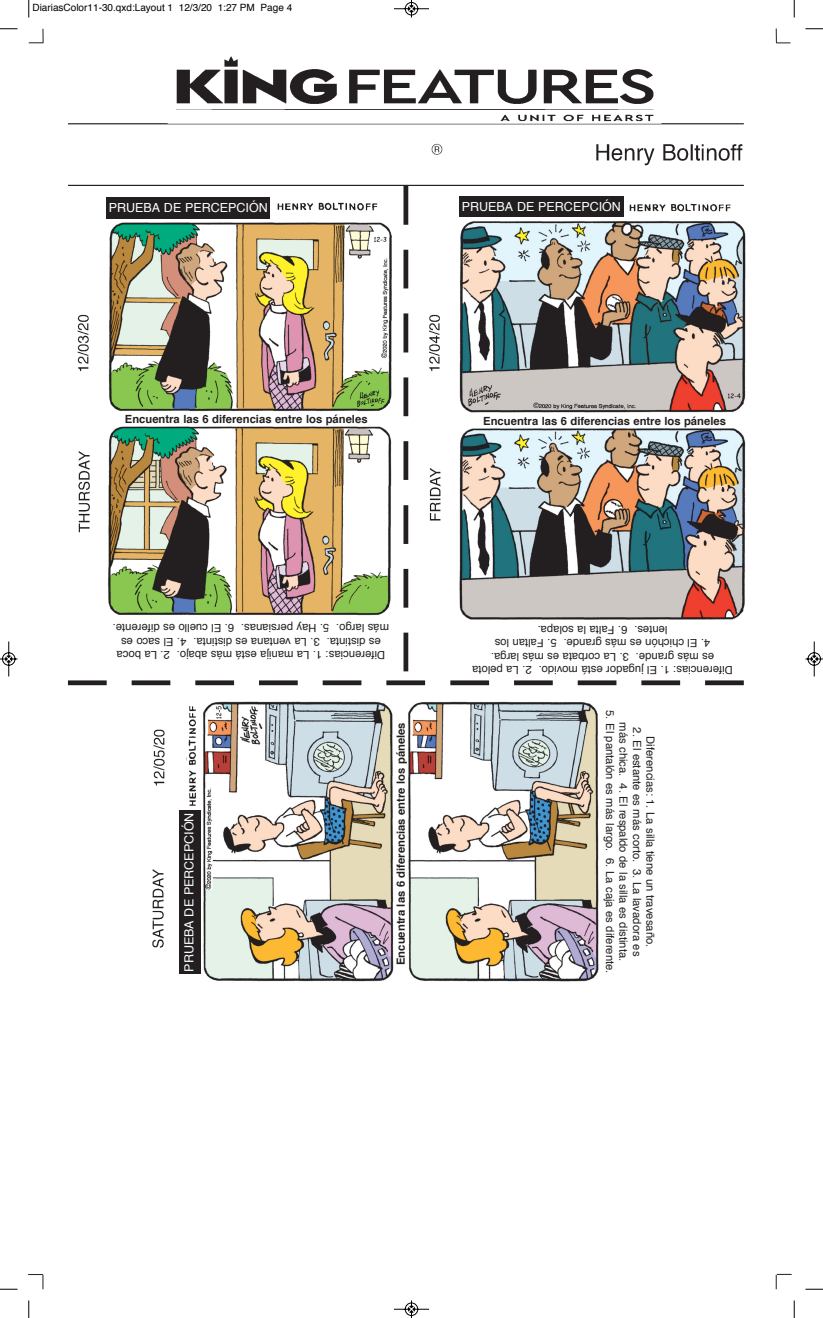
<style>
.page{position:relative;width:823px;height:1318px;background:#fff}
.page>*{position:absolute;margin:0;border:0;box-sizing:border-box;transform-origin:0 0}
.t1{font:12.5px "Helvetica";color:#fff}
.t2{font:11.25px/13.5px "Helvetica";color:#231f20}
.t3{font:700 11.25px "Helvetica";color:#231f20}
.t4{font:10px "Helvetica";color:#000}
</style>
<div class="page">
<img style="left:42px;top:28px;width:735px;height:946px">
<img style="left:202px;top:701px;width:397px;height:281px">
<img style="left:108px;top:221px;width:284px;height:395px">
<img style="left:460px;top:221px;width:285px;height:399px">
<svg style="left:29px;top:29px;width:15px;height:15px"></svg>
<svg style="left:776px;top:29px;width:14px;height:15px"></svg>
<svg style="left:776px;top:1274px;width:15px;height:15px"></svg>
<svg style="left:28px;top:1274px;width:16px;height:15px"></svg>
<div style="left:459px;top:197px;width:164px;height:20px;background:#231f20"></div>
<div style="left:107px;top:197px;width:163px;height:22px;background:#231f20"></div>
<div style="left:179px;top:810px;width:22px;height:163px;background:#231f20"></div>
<svg style="left:28px;top:0;width:2px;height:18px"></svg>
<svg style="left:0;top:28px;width:18px;height:2px"></svg>
<svg style="left:793px;top:0;width:2px;height:18px"></svg>
<svg style="left:805px;top:28px;width:17px;height:2px"></svg>
<svg style="left:28px;top:1300px;width:2px;height:18px"></svg>
<svg style="left:0;top:1288px;width:18px;height:2px"></svg>
<svg style="left:793px;top:1300px;width:2px;height:18px"></svg>
<svg style="left:805px;top:1288px;width:17px;height:2px"></svg>
<svg style="left:394px;top:0;width:35px;height:18px"></svg>
<svg style="left:394px;top:1300px;width:35px;height:18px"></svg>
<svg style="left:0;top:641px;width:18px;height:36px"></svg>
<svg style="left:805px;top:641px;width:17px;height:36px"></svg>
<p class="t4" style="left:32px;top:4px;width:261px">DiariasColor11-30.qxd:Layout 1 12/3/20 1:27 PM Page 4</p>
<p class="t1" style="left:109px;top:202px;width:161px">PRUEBA DE PERCEPCIÓN</p>
<p class="t1" style="left:462px;top:201px;width:161px">PRUEBA DE PERCEPCIÓN</p>
<p class="t3" style="left:125px;top:415px;width:244px">Encuentra las 6 diferencias entre los páneles</p>
<p class="t3" style="left:483px;top:416px;width:244px">Encuentra las 6 diferencias entre los páneles</p>
<p class="t2" style="left:234px;top:634px;width:123px;rotate:-180deg">E. 6 ol l eucl se .etneref i d</p>
<p class="t2" style="left:329px;top:634px;width:90px;rotate:-180deg">H. 5 ya . sana i s r ep</p>
<p class="t2" style="left:389px;top:634px;width:54px;rotate:-180deg">m sá .ogral</p>
<p class="t2" style="left:186px;top:661px;width:67px;text-indent:-199px;rotate:-180deg">D aL. 1: sa i cne r e f i m a j i na á t se m sá . o j aba<br>E. 4 ocasl se</p>
<p class="t2" style="left:320px;top:647px;width:128px;rotate:-180deg">aL. 3 ana t nev se .atni tsid</p>
<p class="t2" style="left:381px;top:647px;width:56px;rotate:-180deg">se .atni tsid</p>
<p class="t2" style="left:170px;top:661px;width:55px;rotate:-180deg">aL. 2 acob</p>
<p class="t2" style="left:627px;top:649px;width:91px;text-indent:-83px;rotate:-180deg">E. 4 nóhc i hcl se m sá . edna r g<br>F. 6 a t l a a l . apa l os</p>
<p class="t2" style="left:667px;top:635px;width:35px;rotate:-180deg">.setnel</p>
<p class="t2" style="left:556px;top:649px;width:63px;rotate:-180deg">F. 5 nat la sol</p>
<p class="t2" style="left:629px;top:676px;width:139px;text-indent:-104px;rotate:-180deg">D E. 1: sa i cne r e f i r odagu j l á t se m . od i vo<br>aL. 3 atabroc se m sá .agral</p>
<p class="t2" style="left:714px;top:662px;width:80px;rotate:-180deg">se m sá . edna r g</p>
<p class="t2" style="left:531px;top:676px;width:61px;rotate:-180deg">aL. 2 atolep</p>
<p class="t1" style="left:184px;top:971px;width:161px;rotate:-90deg">PRUEBA DE PERCEPCIÓN</p>
<p class="t3" style="left:396px;top:965px;width:244px;rotate:-90deg">Encuentra las 6 diferencias entre los páneles</p>
<p class="t2" style="left:616px;top:710px;width:264px;rotate:90deg">5. El pantalón es más largo. 6. La caja es diferente.</p>
<p class="t2" style="left:643px;top:722px;width:240px;text-align:center;rotate:90deg">2. El estante es más corto. 3. La lavadora es más chica. 4. El respaldo de la silla es distinta.</p>
<p class="t2" style="left:656px;top:736px;width:212px;rotate:90deg">Diferencias: 1. La silla tiene un travesaño.</p>
</div>
